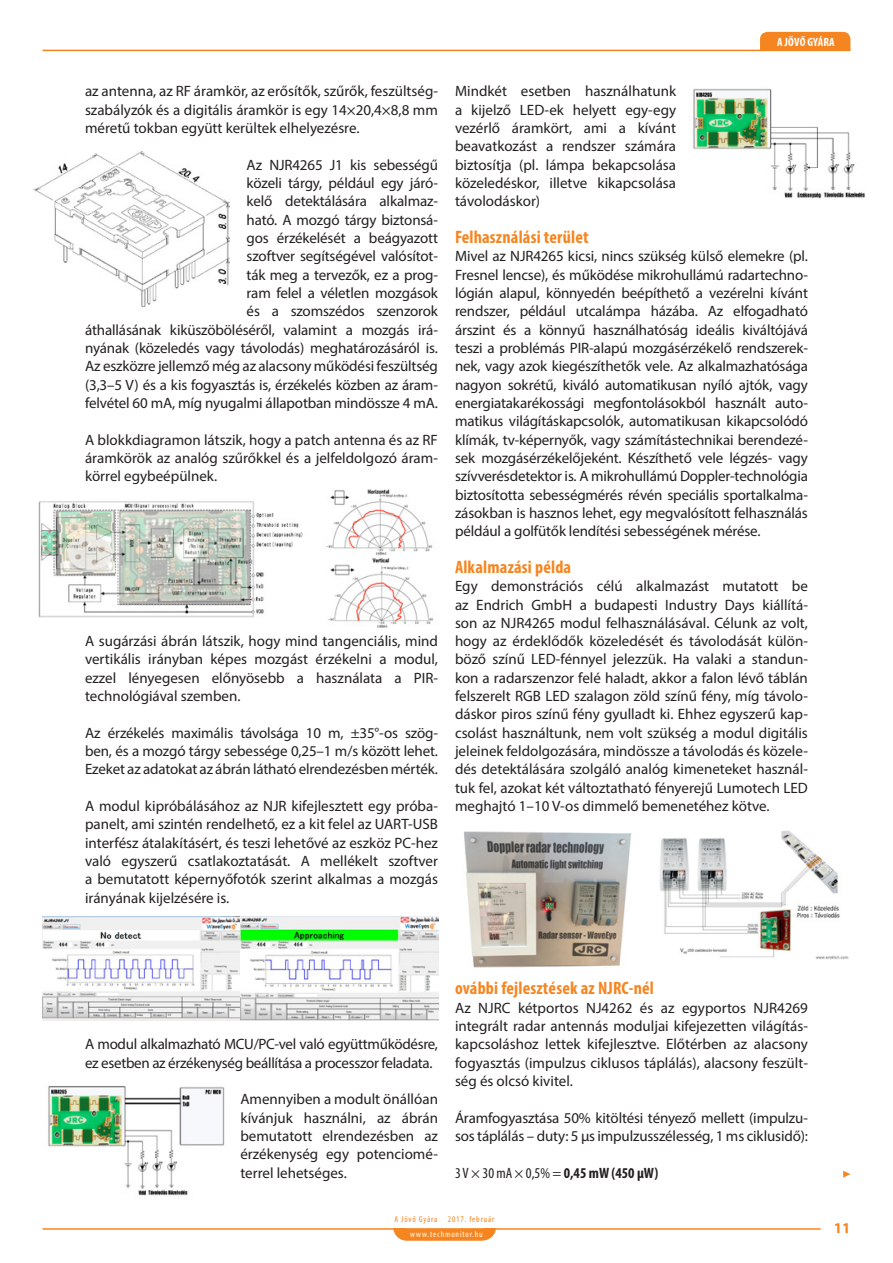
<style>
.page{position:relative;width:893px;height:1263px;background:#fff}
.page>*{position:absolute;margin:0;border:0;box-sizing:border-box;transform-origin:0 0}
.NARANCS_Közcím{font:700 condensed 18px "Myriad Pro";letter-spacing:.01em;color:#f58520}
.szövegtörzs{font:700 condensed 18px "Myriad Pro";letter-spacing:.01em;color:#f58520}
.szövegtörzs-2{font:15px/18.3px "Myriad Pro";letter-spacing:-.01em;color:#231f20;text-align:justify}
.szövegtörzs-3{font:condensed 15px "Myriad Pro";color:#231f20}
.t1{font:700 15px "Myriad Pro";color:#f58520}
.t2{font:700 condensed 12px "Myriad Pro";letter-spacing:.01em;color:#fff}
.t3{font:condensed 8.7px "Myriad Pro";letter-spacing:.1em;color:#f58520}
.t4{font:condensed 8.7px "Myriad Pro";letter-spacing:.1em;color:#fff}
.s1{font-weight:700}
</style>
<div class="page">
<svg style="left:393px;top:1230px;width:103px;height:11px"></svg>
<hr style="left:43px;top:1228px;width:778px;height:2px;background:#f58520">
<hr style="left:43px;top:50px;width:807px;height:1px;background:#f58520">
<div style="left:760px;top:32px;width:90px;height:18px;background:#f58520"></div>
<img style="left:48px;top:1086px;width:177px;height:110px">
<img style="left:34px;top:152px;width:196px;height:155px">
<img style="left:38px;top:501px;width:265px;height:117px">
<img style="left:326px;top:489px;width:107px;height:67px">
<img style="left:328px;top:558px;width:105px;height:70px">
<img style="left:43px;top:916px;width:395px;height:104px">
<img style="left:693px;top:88px;width:172px;height:111px">
<svg style="left:843px;top:1171px;width:7px;height:7px"></svg>
<img style="left:464px;top:831px;width:168px;height:137px">
<img style="left:660px;top:830px;width:189px;height:129px">
<p class="szövegtörzs-2" style="left:85px;top:82px;width:354px">az antenna, az RF áramkör, az erősítők, szűrők, feszültség&shy;szabályzók és a digitális áramkör is egy 14×20,4×8,8 mm méretű tokban együtt kerültek elhelyezésre.</p>
<p class="szövegtörzs-2" style="left:85px;top:155px;width:354px;text-align:right">Az NJR4265 J1 kis sebességű<br>közeli tárgy, például egy járó-<br>kelő detektálására alkalmaz-<br>ható. A mozgó tárgy biztonsá-<br>gos érzékelését a beágyazott<br>szoftver segítségével valósítot-<br>ták meg a tervezők, ez a prog-<br>ram felel a véletlen mozgások<br>és a szomszédos szenzorok<br>áthallásának kiküszöböléséről, valamint a mozgás irá&shy;nyának (közeledés vagy távolodás) meghatározásáról is.<br>Az eszközre jellemző még az alacsony működési feszültség (3,3–5 V) és a kis fogyasztás is, érzékelés közben az áram&shy;felvétel 60 mA, míg nyugalmi állapotban mindössze 4 mA.</p>
<p class="szövegtörzs-2" style="left:85px;top:430px;width:354px">A blokkdiagramon látszik, hogy a patch antenna és az RF áramkörök az analóg szűrőkkel és a jelfeldolgozó áram&shy;körrel egybeépülnek.</p>
<p class="szövegtörzs-2" style="left:85px;top:632px;width:354px">A sugárzási ábrán látszik, hogy mind tangenciális, mind vertikális irányban képes mozgást érzékelni a modul, ezzel lényegesen előnyösebb a használata a PIR&shy;technológiával szemben.</p>
<p class="szövegtörzs-2" style="left:85px;top:723px;width:354px">Az érzékelés maximális távolsága 10 m, ±35°-os szög&shy;ben, és a mozgó tárgy sebessége 0,25–1 m/s között lehet.<br>Ezeket az adatokat az ábrán látható elrendezésben mérték.</p>
<p class="szövegtörzs-2" style="left:85px;top:797px;width:354px">A modul kipróbálásához az NJR kifejlesztett egy próba&shy;panelt, ami szintén rendelhető, ez a kit felel az UART-USB interfész átalakításért, és teszi lehetővé az eszköz PC-hez való egyszerű csatlakoztatását. A mellékelt szoftver a bemutatott képernyőfotók szerint alkalmas a mozgás irányának kijelzésére is.</p>
<p class="szövegtörzs-2" style="left:455px;top:82px;width:223px">Mindkét esetben használhatunk a kijelző LED-ek helyett egy-egy vezérlő áramkört, ami a kívánt beavatkozást a rendszer számára biztosítja (pl. lámpa bekapcsolása közeledéskor, illetve kikapcsolása távolodáskor)</p>
<p class="t2" style="left:777px;top:34px;width:59px">A JÖVŐ GYÁRA</p>
<p class="szövegtörzs" style="left:455px;top:226px;width:135px">Felhasználási terület</p>
<p class="szövegtörzs-2" style="left:455px;top:247px;width:354px">Mivel az NJR4265 kicsi, nincs szükség külső elemekre (pl.<br>Fresnel lencse), és működése mikrohullámú radartechno&shy;lógián alapul, könnyedén beépíthető a vezérelni kívánt rendszer, például utcalámpa házába. Az elfogadható árszint és a könnyű használhatóság ideális kiváltójává teszi a problémás PIR-alapú mozgásérzékelő rendszerek&shy;nek, vagy azok kiegészíthetők vele. Az alkalmazhatósága nagyon sokrétű, kiváló automatikusan nyíló ajtók, vagy energiatakarékossági megfontolásokból használt auto&shy;matikus világításkapcsolók, automatikusan kikapcsolódó klímák, tv-képernyők, vagy számítástechnikai berendezé&shy;sek mozgásérzékelőjeként. Készíthető vele légzés- vagy szívverésdetektor is. A mikrohullámú Doppler-technológia biztosította sebességmérés révén speciális sportalkalma&shy;zásokban is hasznos lehet, egy megvalósított felhasználás például a golfütők lendítési sebességének mérése.</p>
<p class="NARANCS_Közcím" style="left:455px;top:556px;width:118px">Alkalmazási példa</p>
<p class="szövegtörzs-2" style="left:455px;top:577px;width:354px">Egy demonstrációs célú alkalmazást mutatott be az Endrich GmbH a budapesti Industry Days kiállítá&shy;son az NJR4265 modul felhasználásával. Célunk az volt, hogy az érdeklődők közeledését és távolodását külön&shy;böző színű LED-fénnyel jelezzük. Ha valaki a standun&shy;kon a radarszenzor felé haladt, akkor a falon lévő táblán felszerelt RGB LED szalagon zöld színű fény, míg távolo&shy;dáskor piros színű fény gyulladt ki. Ehhez egyszerű kap&shy;csolást használtunk, nem volt szükség a modul digitális jeleinek feldolgozására, mindössze a távolodás és közele&shy;dés detektálására szolgáló analóg kimeneteket használ&shy;tuk fel, azokat két változtatható fényerejű Lumotech LED meghajtó 1–10 V-os dimmelő bemenetéhez kötve.</p>
<p class="szövegtörzs-2" style="left:85px;top:1035px;width:354px">A modul alkalmazható MCU/PC-vel való együttműködésre, ez esetben az érzékenység beállítása a processzor feladata.</p>
<p class="szövegtörzs-2" style="left:240px;top:1090px;width:199px">Amennyiben a modult önállóan kívánjuk használni, az ábrán bemutatott elrendezésben az érzékenység egy potenciomé&shy;terrel lehetséges.</p>
<p class="NARANCS_Közcím" style="left:455px;top:977px;width:200px">ovábbi fejlesztések az NJRC-nél</p>
<p class="szövegtörzs-2" style="left:455px;top:998px;width:354px">Az NJRC kétportos NJ4262 és az egyportos NJR4269 integrált radar antennás moduljai kifejezetten világítás&shy;kapcsoláshoz lettek kifejlesztve. Előtérben az alacsony fogyasztás (impulzus ciklusos táplálás), alacsony feszült&shy;ség és olcsó kivitel.</p>
<p class="szövegtörzs-2" style="left:455px;top:1108px;width:354px">Áramfogyasztása 50% kitöltési tényező mellett (impulzu&shy;sos táplálás – duty: 5 μs impulzusszélesség, 1 ms ciklusidő):</p>
<p class="szövegtörzs-3" style="left:455px;top:1164px;width:205px">3 V × 30 mA × 0,5% = <span class="s1">0,45 mW (450 μW)</span></p>
<p class="t3" style="left:394px;top:1214px;width:101px">A Jövő Gyára 2017. február</p>
<p class="t4" style="left:410px;top:1229px;width:74px">www.techmonitor.hu</p>
<p class="t1" style="left:834px;top:1218px;width:18px">11</p>
</div>
